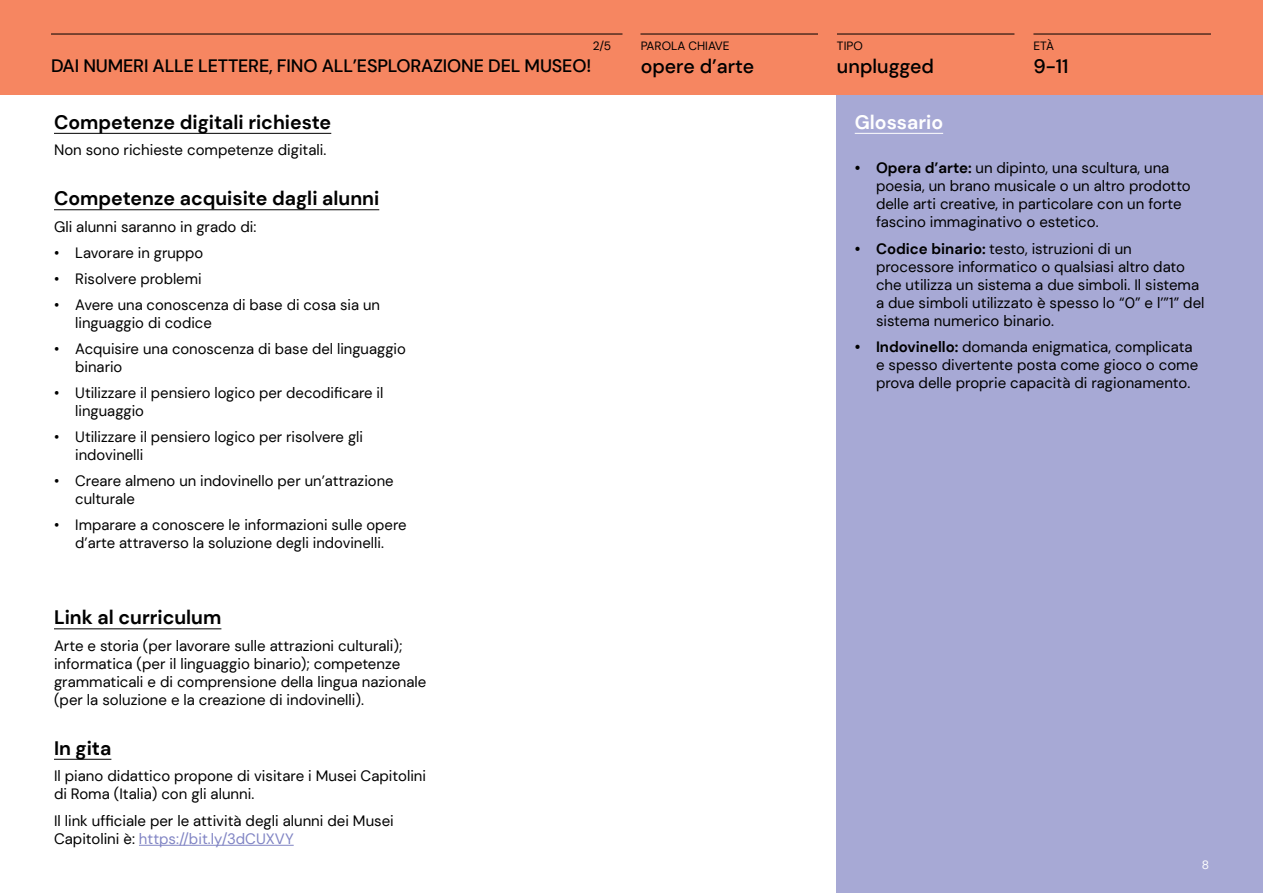
<style>
.page{position:relative;width:1263px;height:893px;background:#fff}
.page>*{position:absolute;margin:0;border:0;box-sizing:border-box;transform-origin:0 0}
.t1{font:700 19.5px "DM Sans";color:#000}
.t2{font:500 19.5px "DM Sans";color:#000}
.t3{font:700 19.5px "DM Sans";color:#fff}
.t4{font:500 18px "DM Sans";letter-spacing:-.01em;color:#000}
.t5{font:15px/18px "DM Sans";color:#000}
.t6{font:12px "DM Sans";color:#000}
.t7{font:12px "DM Sans";color:#fff}
.s1{color:#8185c4}
.s2{font-weight:700}
</style>
<div class="page">
<div style="left:837px;top:95px;width:426px;height:798px;background:#a7a9d5"></div>
<div style="left:0;top:0;width:1263px;height:95px;background:#f68661"></div>
<hr style="left:54px;top:133px;width:277px;height:1px;background:#000">
<hr style="left:54px;top:209px;width:325px;height:1px;background:#000">
<hr style="left:54px;top:628px;width:167px;height:1px;background:#000">
<hr style="left:54px;top:759px;width:57px;height:1px;background:#000">
<hr style="left:139px;top:845px;width:155px;height:1px;background:#8185c4">
<hr style="left:51px;top:34px;width:571px;height:1px;background:#000">
<hr style="left:640px;top:34px;width:178px;height:1px;background:#000">
<hr style="left:837px;top:34px;width:177px;height:1px;background:#000">
<hr style="left:1033px;top:34px;width:178px;height:1px;background:#000">
<hr style="left:855px;top:133px;width:88px;height:1px;background:#fff">
<p class="t6" style="left:593px;top:38px;width:20px">2/5</p>
<p class="t4" style="left:51px;top:54px;width:542px">DAI NUMERI ALLE LETTERE, FINO ALL’ESPLORAZIONE DEL MUSEO!</p>
<h1 class="t1" style="left:54px;top:110px;width:279px">Competenze digitali richieste</h1>
<p class="t5" style="left:54px;top:141px;width:274px">Non sono richieste competenze digitali.</p>
<h1 class="t1" style="left:54px;top:186px;width:327px">Competenze acquisite dagli alunni</h1>
<p class="t5" style="left:54px;top:217px;width:204px">Gli alunni saranno in grado di:</p>
<p class="t5" style="left:54px;top:244px;width:151px">• Lavorare in gruppo</p>
<p class="t5" style="left:54px;top:270px;width:149px">• Risolvere problemi</p>
<p class="t5" style="left:75px;top:296px;width:306px;text-indent:-21px">• Avere una conoscenza di base di cosa sia un linguaggio di codice</p>
<p class="t5" style="left:75px;top:340px;width:332px;text-indent:-21px">• Acquisire una conoscenza di base del linguaggio binario</p>
<p class="t5" style="left:75px;top:384px;width:310px;text-indent:-21px">• Utilizzare il pensiero logico per decodificare il linguaggio</p>
<p class="t5" style="left:75px;top:428px;width:289px;text-indent:-21px">• Utilizzare il pensiero logico per risolvere gli indovinelli</p>
<p class="t5" style="left:75px;top:472px;width:320px;text-indent:-21px">• Creare almeno un indovinello per un’attrazione culturale</p>
<p class="t5" style="left:54px;top:516px;width:354px;text-align:center">• Imparare a conoscere le informazioni sulle opere d’arte attraverso la soluzione degli indovinelli.</p>
<h1 class="t1" style="left:54px;top:605px;width:169px">Link al curriculum</h1>
<p class="t5" style="left:54px;top:636px;width:374px">Arte e storia (per lavorare sulle attrazioni culturali); informatica (per il linguaggio binario); competenze grammaticali e di comprensione della lingua nazionale (per la soluzione e la creazione di indovinelli).</p>
<h1 class="t1" style="left:54px;top:736px;width:59px">In gita</h1>
<p class="t5" style="left:54px;top:767px;width:374px">Il piano didattico propone di visitare i Musei Capitolini di Roma (Italia) con gli alunni.</p>
<p class="t5" style="left:54px;top:811px;width:341px">Il link ufficiale per le attività degli alunni dei Musei<br>Capitolini è: <span class="s1">https://bit.ly/3dCUXVY</span></p>
<p class="t6" style="left:641px;top:38px;width:90px">PAROLA CHIAVE</p>
<h1 class="t2" style="left:641px;top:54px;width:115px">opere d’arte</h1>
<p class="t6" style="left:837px;top:38px;width:27px">TIPO</p>
<h1 class="t2" style="left:837px;top:54px;width:99px">unplugged</h1>
<p class="t6" style="left:1033px;top:38px;width:22px">ETÀ</p>
<h1 class="t2" style="left:1033px;top:54px;width:37px">9-11</h1>
<h1 class="t3" style="left:855px;top:110px;width:90px">Glossario</h1>
<p class="t5" style="left:876px;top:159px;width:316px;text-indent:-21px"><span class="s2">• Opera d’arte:</span> un dipinto, una scultura, una poesia, un brano musicale o un altro prodotto delle arti creative, in particolare con un forte fascino immaginativo o estetico.</p>
<p class="t5" style="left:876px;top:240px;width:330px;text-indent:-21px"><span class="s2">• Codice binario:</span> testo, istruzioni di un processore informatico o qualsiasi altro dato che utilizza un sistema a due simboli. Il sistema a due simboli utilizzato è spesso lo “0” e l’”1” del sistema numerico binario.</p>
<p class="t5" style="left:876px;top:338px;width:324px;text-indent:-21px"><span class="s2">• Indovinello:</span> domanda enigmatica, complicata e spesso divertente posta come gioco o come prova delle proprie capacità di ragionamento.</p>
<p class="t7" style="left:1202px;top:857px;width:9px">8</p>
</div>
